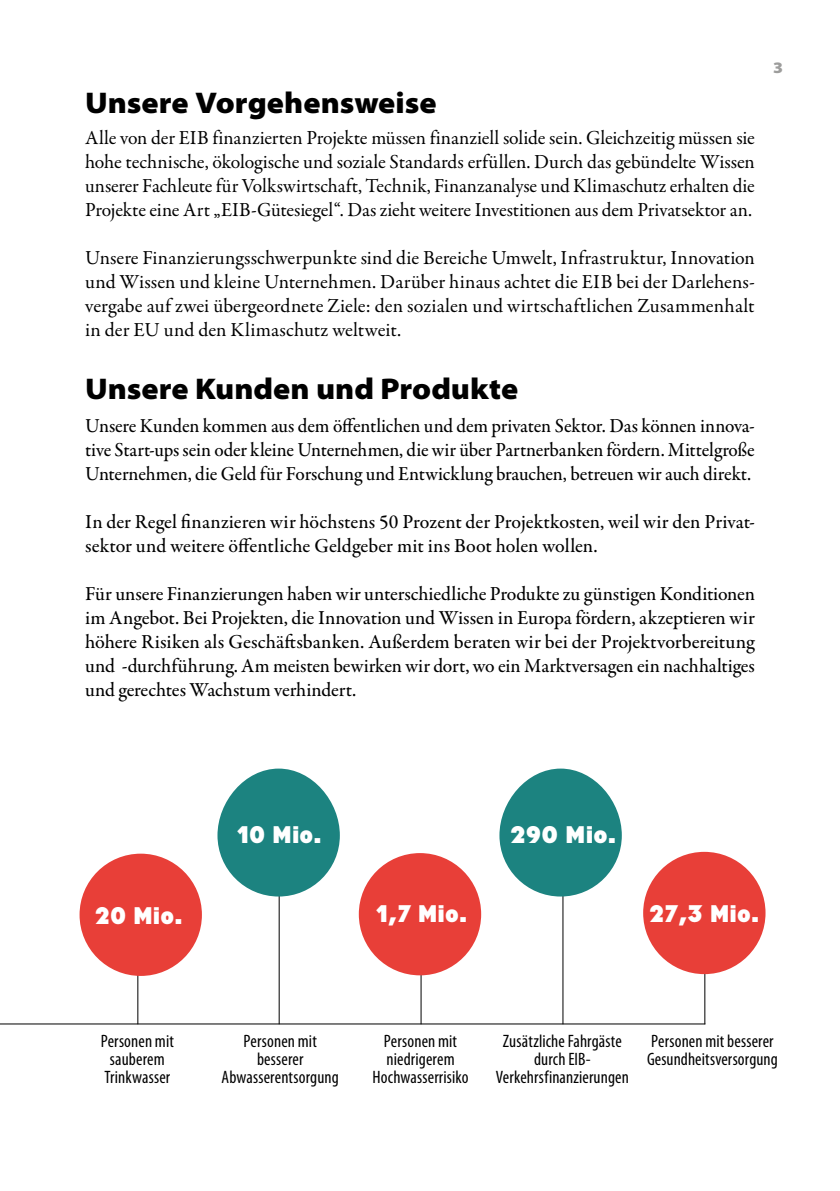
<style>
.page{position:relative;width:840px;height:1191px;background:#fff}
.page>*{position:absolute;margin:0;border:0;box-sizing:border-box;transform-origin:0 0}
.t1{font:900 semi-expanded 30px "Myriad Pro";color:#000}
.t2{font:800 24px "Ministry";color:#fff}
.t3{font:20px/24px "Garamond Premr Pro";letter-spacing:-.005em;color:#000;text-align:justify}
.t4{font:500 20px/24px "Garamond Premr Pro";letter-spacing:-.005em;color:#000}
.t5{font:500 20px/24px "Garamond Premr Pro";letter-spacing:-.005em;color:#000;text-align:justify;scale:.96 1}
.t6{font:condensed 18px/18px "Myriad Pro";letter-spacing:.005em;color:#000;text-align:center}
.t7{font:900 16px "Myriad Pro";color:#9d9d9c;scale:1.09 1}
</style>
<div class="page">
<hr style="left:137px;top:903px;width:1px;height:121px;background:#000">
<hr style="left:278px;top:824px;width:1px;height:200px;background:#000">
<hr style="left:420px;top:903px;width:1px;height:121px;background:#000">
<hr style="left:562px;top:818px;width:1px;height:206px;background:#000">
<hr style="left:704px;top:903px;width:1px;height:121px;background:#000">
<hr style="left:0;top:1023px;width:705px;height:1px;background:#000">
<div style="left:79px;top:853px;width:123px;height:123px;background:#e83f38;border-radius:50%"></div>
<div style="left:217px;top:768px;width:122px;height:128px;background:#1c8380;border-radius:50%"></div>
<div style="left:358px;top:853px;width:123px;height:122px;background:#e83f38;border-radius:50%"></div>
<div style="left:499px;top:768px;width:122px;height:128px;background:#1c8380;border-radius:50%"></div>
<div style="left:642px;top:852px;width:123px;height:122px;background:#e83f38;border-radius:50%"></div>
<h1 class="t1" style="left:85px;top:86px;width:353px">Unsere Vorgehensweise</h1>
<p class="t3" style="left:85px;top:126px;width:671px">Alle von der EIB finanzierten Projekte müssen finanziell solide sein. Gleichzeitig müssen sie hohe technische, ökologische und soziale Standards erfüllen. Durch das gebündelte Wissen unserer Fachleute für Volkswirtschaft, Technik, Finanzanalyse und Klimaschutz erhalten die Projekte eine Art „EIB-Gütesiegel“. Das zieht weitere Investitionen aus dem Privatsektor an.</p>
<p class="t3" style="left:85px;top:246px;width:671px">Unsere Finanzierungsschwerpunkte sind die Bereiche Umwelt, Infrastruktur, Innovation und Wissen und kleine Unternehmen. Darüber hinaus achtet die EIB bei der Darlehens&shy;vergabe auf zwei übergeordnete Ziele: den sozialen und wirtschaftlichen Zusammenhalt in der EU und den Klimaschutz weltweit.</p>
<h1 class="t1" style="left:85px;top:371px;width:434px">Unsere Kunden und Produkte</h1>
<p class="t5" style="left:85px;top:414px;width:698px">Unsere Kunden kommen aus dem öffentlichen und dem privaten Sektor. Das können innova&shy;tive Start-ups sein oder kleine Unternehmen, die wir über Partnerbanken fördern. Mittelgroße Unternehmen, die Geld für Forschung und Entwicklung brauchen, betreuen wir auch direkt.</p>
<p class="t4" style="left:85px;top:510px;width:670px">In der Regel finanzieren wir höchstens 50 Prozent der Projektkosten, weil wir den Privat&shy;sektor und weitere öffentliche Geldgeber mit ins Boot holen wollen.</p>
<p class="t4" style="left:85px;top:582px;width:671px;text-align:justify">Für unsere Finanzierungen haben wir unterschiedliche Produkte zu günstigen Konditionen im Angebot. Bei Projekten, die Innovation und Wissen in Europa fördern, akzeptieren wir höhere Risiken als Geschäftsbanken. Außerdem beraten wir bei der Projektvorbereitung und -durchführung. Am meisten bewirken wir dort, wo ein Marktversagen ein nachhaltiges und gerechtes Wachstum verhindert.</p>
<p class="t7" style="left:772px;top:58px;width:11px">3</p>
<p class="t2" style="left:237px;top:818px;width:86px">10 Mio.</p>
<p class="t2" style="left:510px;top:818px;width:107px">290 Mio.</p>
<p class="t2" style="left:95px;top:899px;width:89px">20 Mio.</p>
<p class="t2" style="left:376px;top:897px;width:93px">1,7 Mio.</p>
<p class="t2" style="left:649px;top:897px;width:112px">27,3 Mio.</p>
<p class="t6" style="left:101px;top:1032px;width:75px">Personen mit sauberem<br>Trinkwasser</p>
<p class="t6" style="left:221px;top:1032px;width:119px">Personen mit besserer<br>Abwasserentsorgung</p>
<p class="t6" style="left:372px;top:1032px;width:97px">Personen mit niedrigerem<br>Hochwasserrisiko</p>
<p class="t6" style="left:495px;top:1032px;width:134px">Zusätzliche Fahrgäste durch EIB-<br>Verkehrsfinanzierungen</p>
<p class="t6" style="left:646px;top:1032px;width:132px;text-align:left">Personen mit besserer<br>Gesundheitsversorgung</p>
</div>
